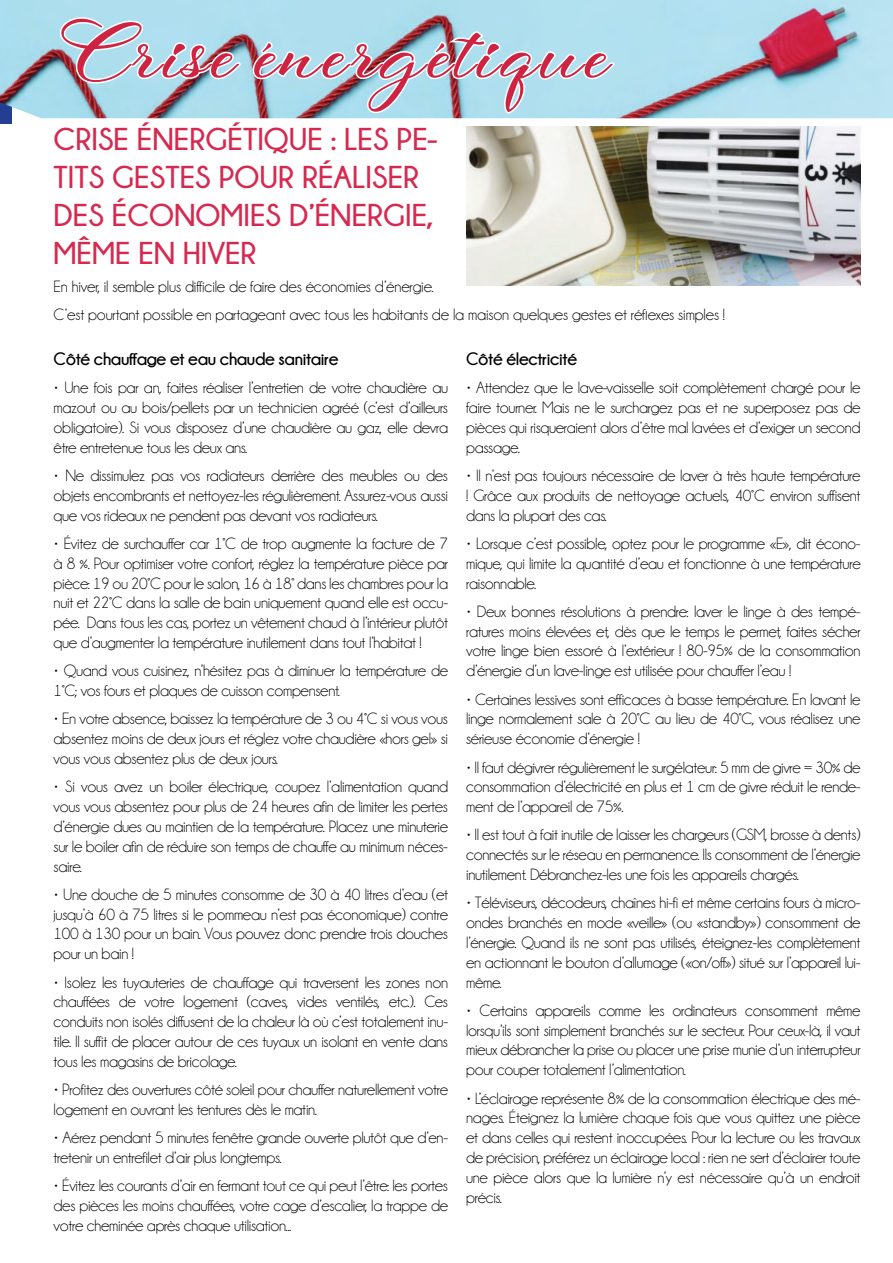
<style>
.page{position:relative;width:893px;height:1263px;background:#fff}
.page>*{position:absolute;margin:0;border:0;box-sizing:border-box;transform-origin:0 0}
.t1{font:52.65px "Valentine Love";letter-spacing:.05em;color:#cf2342;scale:1.11 1}
.t2{font:700 31.5px/37.8px "Champagne&Limousines";color:#d62950}
.t3{font:700 18px "Champagne&Limousines";letter-spacing:-.02em;color:#000}
.t4{font:16.5px/19.8px "Champagne&Limousines";letter-spacing:-.02em;color:#000;text-align:justify}
</style>
<div class="page">
<hr style="left:0;top:0;width:1px;height:1263px;background:#0a71ba">
<img style="left:0;top:505px;width:1px;height:758px">
<div style="left:0;top:0;width:12px;height:124px;background:#243e91"></div>
<img style="left:0;top:0;width:893px;height:118px">
<svg style="left:58px;top:15px;width:183px;height:70px"></svg>
<svg style="left:250px;top:29px;width:365px;height:87px"></svg>
<img style="left:466px;top:127px;width:395px;height:159px">
<h1 class="t1" style="left:77px;top:29px;width:482px">Crise énergétique</h1>
<h2 class="t2" style="left:54px;top:120px;width:385px">CRISE ÉNERGÉTIQUE : LES PE-<br>TITS GESTES POUR RÉALISER<br>DES ÉCONOMIES D’ÉNERGIE,<br>MÊME EN HIVER</h2>
<p class="t4" style="left:54px;top:272px;width:673px;line-height:28.3px">En hiver, il semble plus difficile de faire des économies d’énergie.<br>C’est pourtant possible en partageant avec tous les habitants de la maison quelques gestes et réflexes simples !</p>
<p class="t3" style="left:54px;top:349px;width:286px">Côté chauffage et eau chaude sanitaire</p>
<p class="t4" style="left:54px;top:378px;width:396px">• Une fois par an, faites réaliser l’entretien de votre chaudière au mazout ou au bois/pellets par un technicien agréé (c’est d’ailleurs obligatoire). Si vous disposez d’une chaudière au gaz, elle devra être entretenue tous les deux ans.</p>
<p class="t4" style="left:54px;top:466px;width:396px">• Ne dissimulez pas vos radiateurs derrière des meubles ou des objets encombrants et nettoyez-les régulièrement. Assurez-vous aussi que vos rideaux ne pendent pas devant vos radiateurs.</p>
<p class="t4" style="left:54px;top:534px;width:396px">• Évitez de surchauffer car 1°C de trop augmente la facture de 7 à 8 %. Pour optimiser votre confort, réglez la température pièce par pièce: 19 ou 20°C pour le salon, 16 à 18° dans les chambres pour la nuit et 22°C dans la salle de bain uniquement quand elle est occu&shy;pée. Dans tous les cas, portez un vêtement chaud à l’intérieur plutôt que d’augmenter la température inutilement dans tout l’habitat !</p>
<p class="t4" style="left:54px;top:661px;width:396px">• Quand vous cuisinez, n’hésitez pas à diminuer la température de<br>1°C; vos fours et plaques de cuisson compensent.</p>
<p class="t4" style="left:54px;top:709px;width:396px">• En votre absence, baissez la température de 3 ou 4°C si vous vous absentez moins de deux jours et réglez votre chaudière «hors gel» si vous vous absentez plus de deux jours.</p>
<p class="t4" style="left:54px;top:777px;width:396px">• Si vous avez un boiler électrique, coupez l’alimentation quand vous vous absentez pour plus de 24 heures afin de limiter les pertes d’énergie dues au maintien de la température. Placez une minuterie sur le boiler afin de réduire son temps de chauffe au minimum néces&shy;saire.</p>
<p class="t4" style="left:54px;top:884px;width:396px">• Une douche de 5 minutes consomme de 30 à 40 litres d’eau (et jusqu’à 60 à 75 litres si le pommeau n’est pas économique) contre 100 à 130 pour un bain. Vous pouvez donc prendre trois douches pour un bain !</p>
<p class="t4" style="left:54px;top:972px;width:396px">• Isolez les tuyauteries de chauffage qui traversent les zones non chauffées de votre logement (caves, vides ventilés, etc.). Ces conduits non isolés diffusent de la chaleur là où c’est totalement inu&shy;tile. Il suffit de placer autour de ces tuyaux un isolant en vente dans tous les magasins de bricolage.</p>
<p class="t4" style="left:54px;top:1080px;width:396px">• Profitez des ouvertures côté soleil pour chauffer naturellement votre logement en ouvrant les tentures dès le matin.</p>
<p class="t4" style="left:54px;top:1128px;width:396px">• Aérez pendant 5 minutes fenêtre grande ouverte plutôt que d’en&shy;tretenir un entrefilet d’air plus longtemps.</p>
<p class="t4" style="left:54px;top:1176px;width:396px">• Évitez les courants d’air en fermant tout ce qui peut l’être: les portes des pièces les moins chauffées, votre cage d’escalier, la trappe de votre cheminée après chaque utilisation...</p>
<p class="t3" style="left:466px;top:349px;width:112px">Côté électricité</p>
<p class="t4" style="left:466px;top:378px;width:396px">• Attendez que le lave-vaisselle soit complètement chargé pour le faire tourner. Mais ne le surchargez pas et ne superposez pas de pièces qui risqueraient alors d’être mal lavées et d’exiger un second passage.</p>
<p class="t4" style="left:466px;top:466px;width:396px">• Il n’est pas toujours nécessaire de laver à très haute température ! Grâce aux produits de nettoyage actuels, 40°C environ suffisent dans la plupart des cas.</p>
<p class="t4" style="left:466px;top:534px;width:396px">• Lorsque c’est possible, optez pour le programme «E», dit écono&shy;mique, qui limite la quantité d’eau et fonctionne à une température raisonnable.</p>
<p class="t4" style="left:466px;top:602px;width:396px">• Deux bonnes résolutions à prendre: laver le linge à des tempé&shy;ratures moins élevées et, dès que le temps le permet, faites sécher votre linge bien essoré à l’extérieur ! 80-95% de la consommation d’énergie d’un lave-linge est utilisée pour chauffer l’eau !</p>
<p class="t4" style="left:466px;top:689px;width:396px">• Certaines lessives sont efficaces à basse température. En lavant le linge normalement sale à 20°C au lieu de 40°C, vous réalisez une sérieuse économie d’énergie !</p>
<p class="t4" style="left:466px;top:757px;width:396px">• Il faut dégivrer régulièrement le surgélateur: 5 mm de givre = 30% de consommation d’électricité en plus et 1 cm de givre réduit le rende&shy;ment de l’appareil de 75%.</p>
<p class="t4" style="left:466px;top:825px;width:396px">• Il est tout à fait inutile de laisser les chargeurs (GSM, brosse à dents) connectés sur le réseau en permanence. Ils consomment de l’énergie inutilement. Débranchez-les une fois les appareils chargés.</p>
<p class="t4" style="left:466px;top:893px;width:396px">• Téléviseurs, décodeurs, chaînes hi-fi et même certains fours à micro&shy;ondes branchés en mode «veille» (ou «standby») consomment de l’énergie. Quand ils ne sont pas utilisés, éteignez-les complètement en actionnant le bouton d’allumage («on/off») situé sur l’appareil lui&shy;même.</p>
<p class="t4" style="left:466px;top:1000px;width:396px">• Certains appareils comme les ordinateurs consomment même lorsqu’ils sont simplement branchés sur le secteur. Pour ceux-là, il vaut mieux débrancher la prise ou placer une prise munie d’un interrupteur pour couper totalement l’alimentation.</p>
<p class="t4" style="left:466px;top:1088px;width:396px">• L’éclairage représente 8% de la consommation électrique des mé&shy;nages. Éteignez la lumière chaque fois que vous quittez une pièce et dans celles qui restent inoccupées. Pour la lecture ou les travaux de précision, préférez un éclairage local : rien ne sert d’éclairer toute une pièce alors que la lumière n’y est nécessaire qu’à un endroit précis.</p>
</div>
